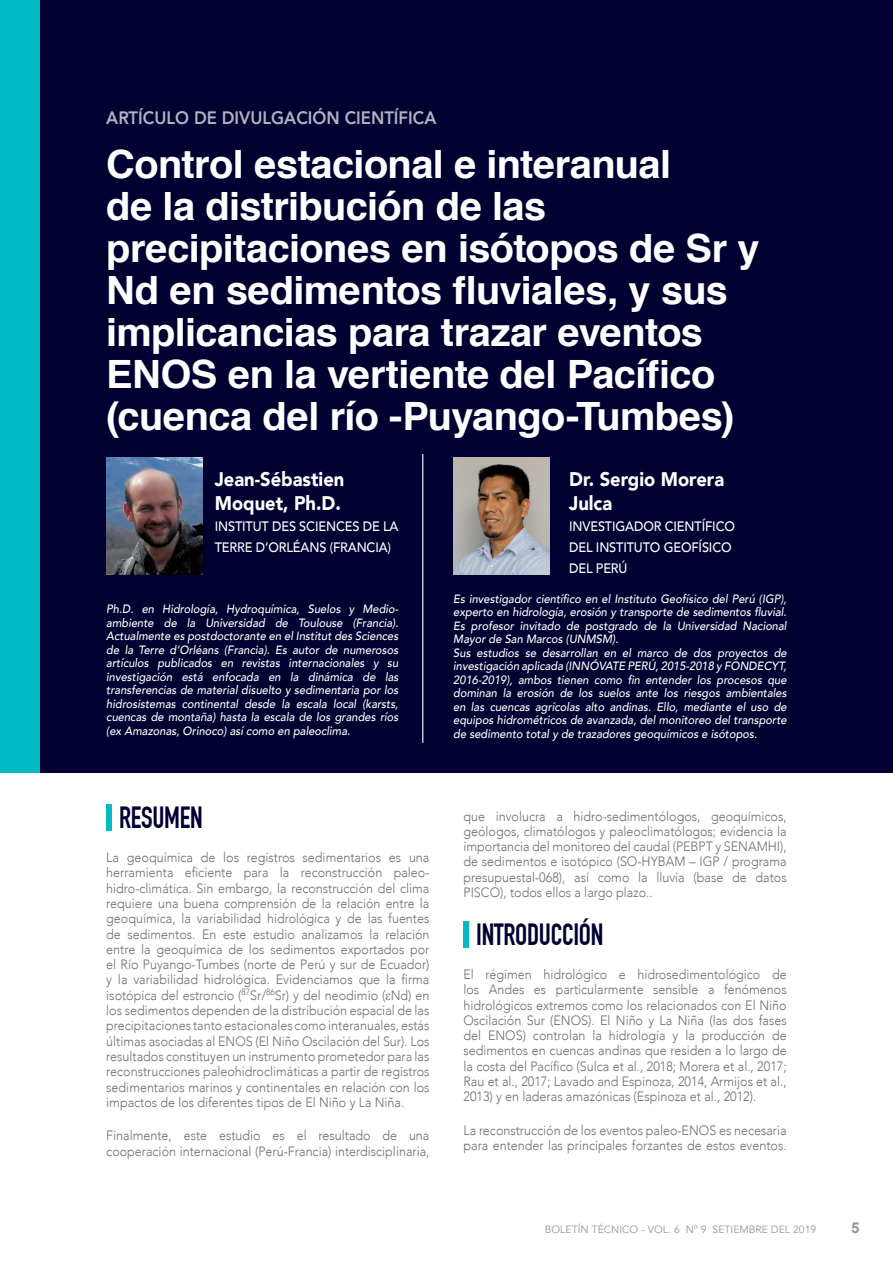
<style>
.page{position:relative;width:893px;height:1263px;background:#fff}
.page>*{position:absolute;margin:0;border:0;box-sizing:border-box;transform-origin:0 0}
.TITULO{font:700 39px/42px "Helvetica";letter-spacing:-.015em;color:#fff}
.SUB{font:700 30px "DIN Condensed";letter-spacing:-.01em;color:#000031;scale:.95 1}
.texto_blanco_credito{font:900 19.65px/23.7px "Avenir";color:#fff;scale:.93 1}
.t1{font:800 18px "Avenir";color:#fff;scale:.93 1}
.t2{font:700 15px "Arial";color:#939598}
.sub_creditos{font:500 13.65px/21px "Avenir";letter-spacing:-.01em;color:#fff;scale:.93 1}
.texto{font:300 13.5px/15.3px "Avenir";color:#6c6d70;text-align:justify;scale:.93 1}
.kursiva_leyendas_cie{font:italic 500 12px/13.5px "Avenir";color:#fff;text-align:justify;scale:.93 1}
.t3{font:10.5px "Avenir";color:#939598}
.s1{font-family:"Times New Roman";font-weight:400}
</style>
<div class="page">
<div style="left:106px;top:804px;width:5px;height:27px;background:#03bac7"></div>
<div style="left:463px;top:920px;width:6px;height:27px;background:#03bac7"></div>
<div style="left:0;top:0;width:893px;height:772px;background:#000031"></div>
<div style="left:0;top:0;width:40px;height:772px;background:#03bac7"></div>
<hr style="left:422px;top:454px;width:1px;height:289px;background:#fff">
<img style="left:106px;top:457px;width:97px;height:118px">
<img style="left:453px;top:457px;width:97px;height:118px">
<h3 class="t1" style="left:106px;top:104px;width:356px">ARTÍCULO DE DIVULGACIÓN CIENTÍFICA</h3>
<p class="TITULO" style="left:106px;top:144px;width:655px">Control estacional e interanual<br>de la distribución de las precipitaciones en isótopos de Sr y<br>Nd en sedimentos fluviales, y sus implicancias para trazar eventos<br>ENOS en la vertiente del Pacífico (cuenca del río -Puyango-Tumbes)</p>
<p class="texto_blanco_credito" style="left:215px;top:467px;width:141px">Jean-Sébastien<br>Moquet, Ph.D.</p>
<p class="sub_creditos" style="left:215px;top:515px;width:199px">INSTITUT DES SCIENCES DE LA<br>TERRE D’ORLÉANS (FRANCIA)</p>
<p class="texto_blanco_credito" style="left:569px;top:467px;width:168px">Dr. Sergio Morera<br>Julca</p>
<p class="sub_creditos" style="left:569px;top:515px;width:180px">INVESTIGADOR CIENTÍFICO<br>DEL INSTITUTO GEOFÍSICO<br>DEL PERÚ</p>
<p class="kursiva_leyendas_cie" style="left:106px;top:602px;width:316px">Ph.D. en Hidrología, Hydroquímica, Suelos y Medio&shy;ambiente de la Universidad de Toulouse (Francia).<br>Actualmente es postdoctorante en el Institut des Sciences de la Terre d’Orléans (Francia). Es autor de numerosos artículos publicados en revistas internacionales y su investigación está enfocada en la dinámica de las transferencias de material disuelto y sedimentaria por los hidrosistemas continental desde la escala local (karsts, cuencas de montaña) hasta la escala de los grandes ríos (ex Amazonas, Orinoco) así como en paleoclima.</p>
<p class="kursiva_leyendas_cie" style="left:453px;top:592px;width:360px">Es investigador científico en el Instituto Geofísico del Perú (IGP), experto en hidrología, erosión y transporte de sedimentos fluvial.<br>Es profesor invitado de postgrado de la Universidad Nacional Mayor de San Marcos (UNMSM).</p>
<p class="kursiva_leyendas_cie" style="left:453px;top:646px;width:360px">Sus estudios se desarrollan en el marco de dos proyectos de investigación aplicada (INNÓVATE PERÚ, 2015-2018 y FONDECYT, 2016-2019), ambos tienen como fin entender los procesos que dominan la erosión de los suelos ante los riesgos ambientales en las cuencas agrícolas alto andinas. Ello, mediante el uso de equipos hidrométricos de avanzada, del monitoreo del transporte de sedimento total y de trazadores geoquímicos e isótopos.</p>
<p class="SUB" style="left:119px;top:800px;width:90px">RESUMEN</p>
<p class="texto" style="left:106px;top:850px;width:349px">La geoquímica de los registros sedimentarios es una herramienta eficiente para la reconstrucción paleo&shy;hidro-climática. Sin embargo, la reconstrucción del clima requiere una buena comprensión de la relación entre la geoquímica, la variabilidad hidrológica y de las fuentes de sedimentos. En este estudio analizamos la relación entre la geoquímica de los sedimentos exportados por el Río Puyango-Tumbes (norte de Perú y sur de Ecuador) y la variabilidad hidrológica. Evidenciamos que la firma isotópica del estroncio (<sup>87</sup>Sr/<sup>86</sup>Sr) y del neodimio (<span class="s1">ε</span>Nd) en los sedimentos dependen de la distribución espacial de las precipitaciones tanto estacionales como interanuales, estás últimas asociadas al ENOS (El Niño Oscilación del Sur). Los resultados constituyen un instrumento prometedor para las reconstrucciones paleohidroclimáticas a partir de registros sedimentarios marinos y continentales en relación con los impactos de los diferentes tipos de El Niño y La Niña.</p>
<p class="texto" style="left:106px;top:1128px;width:349px">Finalmente, este estudio es el resultado de una cooperación internacional (Perú-Francia) interdisciplinaria,</p>
<p class="texto" style="left:463px;top:808px;width:349px">que involucra a hidro-sedimentólogos, geoquímicos, geólogos, climatólogos y paleoclimatólogos; evidencia la importancia del monitoreo del caudal (PEBPT y SENAMHI), de sedimentos e isotópico (SO-HYBAM – IGP / programa presupuestal-068), así como la lluvia (base de datos PISCO), todos ellos a largo plazo..</p>
<p class="SUB" style="left:476px;top:917px;width:135px">INTRODUCCIÓN</p>
<p class="texto" style="left:463px;top:967px;width:349px">El régimen hidrológico e hidrosedimentológico de los Andes es particularmente sensible a fenómenos hidrológicos extremos como los relacionados con El Niño Oscilación Sur (ENOS). El Niño y La Niña (las dos fases del ENOS) controlan la hidrología y la producción de sedimentos en cuencas andinas que residen a lo largo de la costa del Pacífico (Sulca et al., 2018; Morera et al., 2017; Rau et al., 2017; Lavado and Espinoza, 2014, Armijos et al., 2013) y en laderas amazónicas (Espinoza et al., 2012).</p>
<p class="texto" style="left:463px;top:1123px;width:349px">La reconstrucción de los eventos paleo-ENOS es necesaria para entender las principales forzantes de estos eventos.</p>
<p class="t3" style="left:545px;top:1223px;width:273px">BOLETÍN TÉCNICO - VOL. 6 Nº 9 SETIEMBRE DEL 2019</p>
<p class="t2" style="left:851px;top:1218px;width:10px">5</p>
</div>
